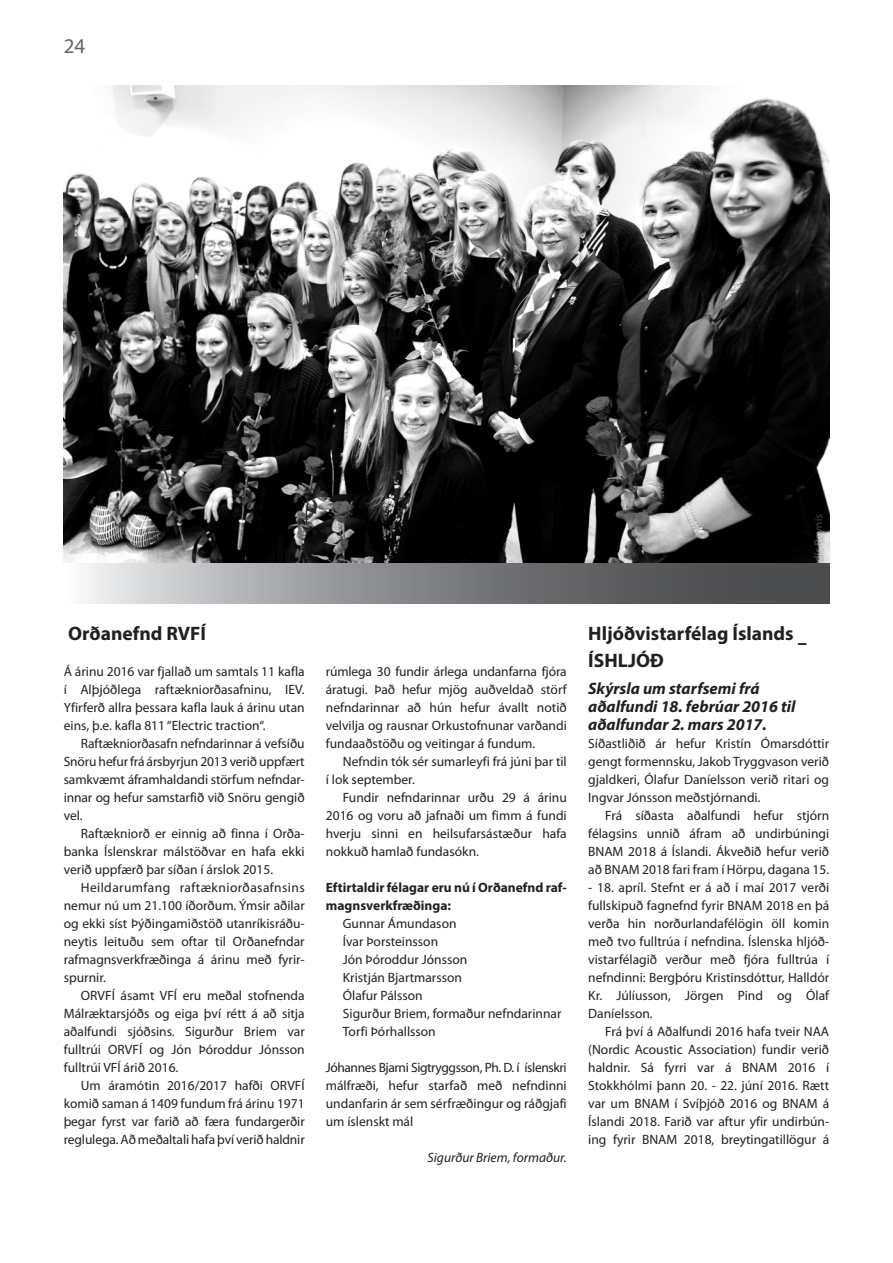
<style>
.page{position:relative;width:893px;height:1263px;background:#fff}
.page>*{position:absolute;margin:0;border:0;box-sizing:border-box;transform-origin:0 0}
.t1{font:21px "Myriad Pro";color:#636366}
.t2{font:700 19.5px "Myriad Pro";color:#231f20}
.t3{font:italic 700 16.5px/18px "Myriad Pro";color:#231f20}
.t4{font:13.5px/18px "Myriad Pro";color:#231f20;text-align:justify}
.t5{font:700 13.5px/18px "Myriad Pro";color:#231f20}
.t6{font:italic 13.5px "Myriad Pro";color:#231f20}
</style>
<div class="page">
<img style="left:64px;top:86px;width:765px;height:477px">
<svg style="left:85px;top:563px;width:744px;height:41px;background:#858688"></svg>
<h1 class="t1" style="left:64px;top:33px;width:23px">24</h1>
<h2 class="t2" style="left:68px;top:620px;width:139px">Orðanefnd RVFÍ</h2>
<p class="t4" style="left:64px;top:662px;width:242px">Á árinu 2016 var fjallað um samtals 11 kafla í Alþjóðlega raftækniorðasafninu, IEV.<br>Yfirferð allra þessara kafla lauk á árinu utan eins, þ.e. kafla 811 “Electric traction“.</p>
<p class="t4" style="left:64px;top:734px;width:242px;text-indent:17px">Raftækniorðasafn nefndarinnar á vefsíðu Snöru hefur frá ársbyrjun 2013 verið uppfært samkvæmt áframhaldandi störfum nefndar&shy;innar og hefur samstarfið við Snöru gengið vel.</p>
<p class="t4" style="left:64px;top:824px;width:242px;text-indent:17px">Raftækniorð er einnig að finna í Orða&shy;banka Íslenskrar málstöðvar en hafa ekki verið uppfærð þar síðan í árslok 2015.</p>
<p class="t4" style="left:64px;top:878px;width:242px;text-indent:17px">Heildarumfang raftækniorðasafnsins nemur nú um 21.100 íðorðum. Ýmsir aðilar og ekki síst Þýðingamiðstöð utanríkisráðu&shy;neytis leituðu sem oftar til Orðanefndar rafmagnsverkfræðinga á árinu með fyrir&shy;spurnir.</p>
<p class="t4" style="left:64px;top:986px;width:242px;text-indent:17px">ORVFÍ ásamt VFÍ eru meðal stofnenda Málræktarsjóðs og eiga því rétt á að sitja aðalfundi sjóðsins. Sigurður Briem var fulltrúi ORVFÍ og Jón Þóroddur Jónsson fulltrúi VFÍ árið 2016.</p>
<p class="t4" style="left:64px;top:1076px;width:242px;text-indent:17px">Um áramótin 2016/2017 hafði ORVFÍ komið saman á 1409 fundum frá árinu 1971 þegar fyrst var farið að færa fundargerðir reglulega. Að meðaltali hafa því verið haldnir</p>
<p class="t4" style="left:326px;top:662px;width:242px">rúmlega 30 fundir árlega undanfarna fjóra áratugi. Það hefur mjög auðveldað störf nefndarinnar að hún hefur ávallt notið velvilja og rausnar Orkustofnunar varðandi fundaaðstöðu og veitingar á fundum.</p>
<p class="t4" style="left:326px;top:752px;width:242px;text-indent:17px">Nefndin tók sér sumarleyfi frá júni þar til í lok september.</p>
<p class="t4" style="left:326px;top:788px;width:242px;text-indent:17px">Fundir nefndarinnar urðu 29 á árinu 2016 og voru að jafnaði um fimm á fundi hverju sinni en heilsufarsástæður hafa nokkuð hamlað fundasókn.</p>
<p class="t5" style="left:326px;top:878px;width:242px">Eftirtaldir félagar eru nú í Orðanefnd raf&shy;magnsverkfræðinga:</p>
<p class="t4" style="left:343px;top:914px;width:220px;text-align:left">Gunnar Ámundason<br>Ívar Þorsteinsson<br>Jón Þóroddur Jónsson<br>Kristján Bjartmarsson<br>Ólafur Pálsson<br>Sigurður Briem, formaður nefndarinnar<br>Torfi Þórhallsson</p>
<p class="t4" style="left:326px;top:1058px;width:242px">Jóhannes Bjarni Sigtryggsson, Ph. D. í íslenskri málfræði, hefur starfað með nefndinni undanfarin ár sem sérfræðingur og ráðgjafi um íslenskt mál</p>
<p class="t6" style="left:428px;top:1149px;width:141px">Sigurður Briem, formaður.</p>
<h2 class="t2" style="left:588px;top:620px;width:207px">Hljóðvistarfélag Íslands</h2>
<h2 class="t2" style="left:798px;top:630px;width:11px">–</h2>
<h2 class="t2" style="left:588px;top:648px;width:77px">ÍSHLJÓÐ</h2>
<p class="t3" style="left:588px;top:679px;width:209px">Skýrsla um starfsemi frá aðalfundi 18. febrúar 2016 til aðalfundar 2. mars 2017.</p>
<p class="t4" style="left:588px;top:734px;width:242px">Síðastliðið ár hefur Kristín Ómarsdóttir gengt formennsku, Jakob Tryggvason verið gjaldkeri, Ólafur Daníelsson verið ritari og Ingvar Jónsson meðstjórnandi.</p>
<p class="t4" style="left:588px;top:806px;width:242px;text-indent:17px">Frá síðasta aðalfundi hefur stjórn félagsins unnið áfram að undirbúningi BNAM 2018 á Íslandi. Ákveðið hefur verið að BNAM 2018 fari fram í Hörpu, dagana 15.</p>
<p class="t4" style="left:588px;top:878px;width:242px">- 18. apríl. Stefnt er á að í maí 2017 verði fullskipuð fagnefnd fyrir BNAM 2018 en þá verða hin norðurlandafélögin öll komin með tvo fulltrúa í nefndina. Íslenska hljóð&shy;vistarfélagið verður með fjóra fulltrúa í nefndinni: Bergþóru Kristinsdóttur, Halldór Kr. Júlíusson, Jörgen Pind og Ólaf Daníelsson.</p>
<p class="t4" style="left:588px;top:1022px;width:242px;text-indent:17px">Frá því á Aðalfundi 2016 hafa tveir NAA (Nordic Acoustic Association) fundir verið haldnir. Sá fyrri var á BNAM 2016 í Stokkhólmi þann 20. - 22. júní 2016. Rætt var um BNAM í Svíþjóð 2016 og BNAM á Íslandi 2018. Farið var aftur yfir undirbún&shy;ing fyrir BNAM 2018, breytingatillögur á</p>
</div>
